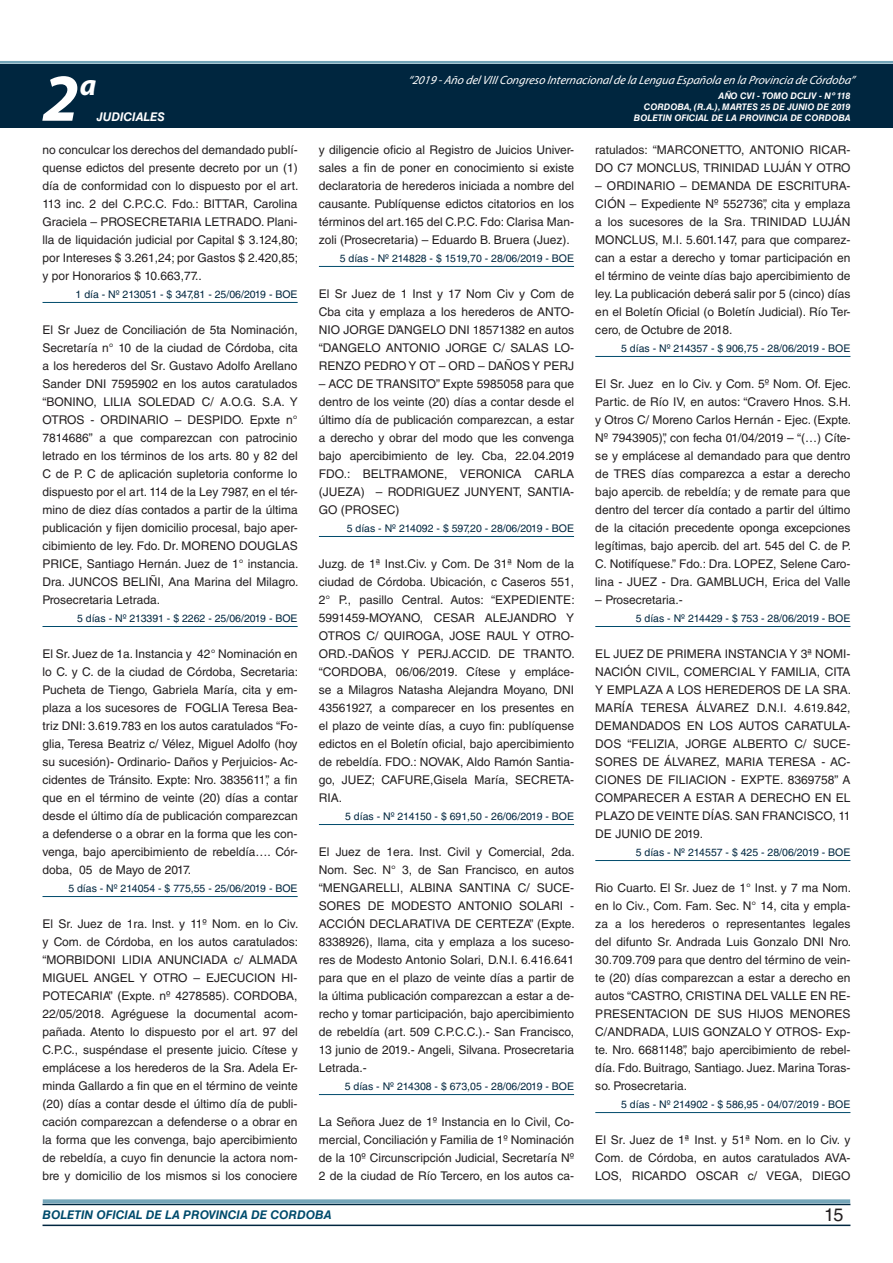
<style>
.page{position:relative;width:893px;height:1263px;background:#fff}
.page>*{position:absolute;margin:0;border:0;box-sizing:border-box;transform-origin:0 0}
.t1{font:italic 700 67.5px "Myriad Pro";color:#fff}
.t2{font:italic 700 30px "Myriad Pro";color:#fff}
.t3{font:18px "Helvetica LT Std";color:#231f20}
.t4{font:12px/18px "Helvetica LT Std";color:#231f20;text-align:justify}
.t5{font:italic 12px "Myriad Pro";color:#fff}
.t6{font:italic 700 12px "Helvetica LT Std";color:#004b6c}
.t7{font:italic 700 12px "Helvetica LT Std";color:#fff}
.t8{font:10.5px "Helvetica LT Std";color:#00263f}
.t9{font:italic 700 9px/10.8px "Helvetica LT Std";color:#fff;text-align:right}
</style>
<div class="page">
<div style="left:0;top:61px;width:893px;height:6px;background:#fff;opacity:.75"></div>
<div style="left:0;top:64px;width:893px;height:64px;background:#00263f"></div>
<hr style="left:43px;top:1224px;width:807px;height:2px;background:#00263f">
<div style="left:42px;top:1198px;width:809px;height:8px;background:#fff;opacity:.75"></div>
<hr style="left:43px;top:302px;width:255px;height:1px;background:#004b6c">
<hr style="left:43px;top:626px;width:255px;height:1px;background:#004b6c">
<hr style="left:43px;top:896px;width:255px;height:1px;background:#004b6c">
<hr style="left:319px;top:266px;width:255px;height:1px;background:#004b6c">
<hr style="left:319px;top:536px;width:255px;height:1px;background:#004b6c">
<hr style="left:319px;top:824px;width:255px;height:1px;background:#004b6c">
<hr style="left:319px;top:1094px;width:255px;height:1px;background:#004b6c">
<hr style="left:595px;top:356px;width:255px;height:1px;background:#004b6c">
<hr style="left:595px;top:626px;width:255px;height:1px;background:#004b6c">
<hr style="left:595px;top:860px;width:255px;height:1px;background:#004b6c">
<hr style="left:595px;top:1112px;width:255px;height:1px;background:#004b6c">
<h2 class="t2" style="left:80px;top:66px;width:18px">a</h2>
<p class="t5" style="left:408px;top:72px;width:448px">“2019 -Año delVIIICongreso Internacionalde la Lengua Esp añola en la Provincia de Córdoba”</p>
<h1 class="t1" style="left:43px;top:54px;width:38px">2</h1>
<p class="t9" style="left:644px;top:91px;width:208px">AÑO CVI - TOMO DCLIV - Nº 118<br>CORDOBA, (R.A.), MARTES 25 DE JUNIO DE 2019</p>
<p class="t7" style="left:97px;top:110px;width:70px">JUDICIALES</p>
<p class="t9" style="left:634px;top:112px;width:218px">BOLETIN OFICIAL DE LA PROVINCIA DE CORDOBA</p>
<p class="t4" style="left:43px;top:141px;width:257px">no conculcar los derechos del demandado publí&shy;quense edictos del presente decreto por un (1) día de conformidad con lo dispuesto por el art.<br>113 inc. 2 del C.P.C.C. Fdo.: BITTAR, Carolina Graciela – PROSECRETARIA LETRADO. Plani&shy;lla de liquidación judicial por Capital $ 3.124,80; por Intereses $ 3.261,24; por Gastos $ 2.420,85; y por Honorarios $ 10.663,77..</p>
<p class="t8" style="left:76px;top:288px;width:224px">1 día - Nº 213051 - $ 347,81 - 25/06/2019 - BOE</p>
<p class="t4" style="left:43px;top:321px;width:257px">El Sr Juez de Conciliación de 5ta Nominación, Secretaría n° 10 de la ciudad de Córdoba, cita a los herederos del Sr. Gustavo Adolfo Arellano Sander DNI 7595902 en los autos caratulados “BONINO, LILIA SOLEDAD C/ A.O.G. S.A. Y OTROS - ORDINARIO – DESPIDO. Epxte n° 7814686” a que comparezcan con patrocinio letrado en los términos de los arts. 80 y 82 del C de P. C de aplicación supletoria conforme lo dispuesto por el art. 114 de la Ley 7987, en el tér&shy;mino de diez días contados a partir de la última publicación y fijen domicilio procesal, bajo aper&shy;cibimiento de ley. Fdo. Dr. MORENO DOUGLAS PRICE, Santiago Hernán. Juez de 1° instancia.<br>Dra. JUNCOS BELIÑI, Ana Marina del Milagro.<br>Prosecretaria Letrada.</p>
<p class="t8" style="left:77px;top:612px;width:222px">5 días - Nº 213391 - $ 2262 - 25/06/2019 - BOE</p>
<p class="t4" style="left:43px;top:645px;width:257px">El Sr. Juez de 1a. Instancia y 42° Nominación en lo C. y C. de la ciudad de Córdoba, Secretaria:<br>Pucheta de Tiengo, Gabriela María, cita y em&shy;plaza a los sucesores de FOGLIA Teresa Bea&shy;triz DNI: 3.619.783 en los autos caratulados “Fo&shy;glia, Teresa Beatriz c/ Vélez, Miguel Adolfo (hoy su sucesión)- Ordinario- Daños y Perjuicios- Ac&shy;cidentes de Tránsito. Expte: Nro. 3835611”, a fin que en el término de veinte (20) días a contar desde el último día de publicación comparezcan a defenderse o a obrar en la forma que les con&shy;venga, bajo apercibimiento de rebeldía…. Cór&shy;doba, 05 de Mayo de 2017.</p>
<p class="t8" style="left:68px;top:882px;width:231px">5 días - Nº 214054 - $ 775,55 - 25/06/2019 - BOE</p>
<p class="t4" style="left:43px;top:915px;width:257px">El Sr. Juez de 1ra. Inst. y 11º Nom. en lo Civ. y Com. de Córdoba, en los autos caratulados: “MORBIDONI LIDIA ANUNCIADA c/ ALMADA MIGUEL ANGEL Y OTRO – EJECUCION HI-POTECARIA” (Expte. nº 4278585). CORDOBA, 22/05/2018. Agréguese la documental acom&shy;pañada. Atento lo dispuesto por el art. 97 del C.P.C., suspéndase el presente juicio. Cítese y emplácese a los herederos de la Sra. Adela Er&shy;minda Gallardo a fin que en el término de veinte (20) días a contar desde el último día de publi&shy;cación comparezcan a defenderse o a obrar en la forma que les convenga, bajo apercibimiento de rebeldía, a cuyo fin denuncie la actora nom&shy;bre y domicilio de los mismos si los conociere</p>
<p class="t4" style="left:319px;top:141px;width:257px">y diligencie oficio al Registro de Juicios Univer&shy;sales a fin de poner en conocimiento si existe declaratoria de herederos iniciada a nombre del causante. Publíquense edictos citatorios en los términos del art.165 del C.P.C. Fdo: Clarisa Man&shy;zoli (Prosecretaria) – Eduardo B. Bruera (Juez).</p>
<p class="t8" style="left:340px;top:252px;width:236px">5 días - Nº 214828 - $ 1519,70 - 28/06/2019 - BOE</p>
<p class="t4" style="left:319px;top:285px;width:257px">El Sr Juez de 1 Inst y 17 Nom Civ y Com de Cba cita y emplaza a los herederos de ANTO-NIO JORGE D’ANGELO DNI 18571382 en autos “DANGELO ANTONIO JORGE C/ SALAS LO-RENZO PEDRO Y OT – ORD – DAÑOS Y PERJ</p>
<p class="t4" style="left:319px;top:375px;width:257px">– ACC DE TRANSITO” Expte 5985058 para que dentro de los veinte (20) días a contar desde el último día de publicación comparezcan, a estar a derecho y obrar del modo que les convenga bajo apercibimiento de ley. Cba, 22.04.2019<br>FDO.: BELTRAMONE, VERONICA CARLA (JUEZA) – RODRIGUEZ JUNYENT, SANTIA-GO (PROSEC)</p>
<p class="t8" style="left:347px;top:522px;width:229px">5 días - Nº 214092 - $ 597,20 - 28/06/2019 - BOE</p>
<p class="t4" style="left:319px;top:555px;width:257px">Juzg. de 1ª Inst.Civ. y Com. De 31ª Nom de la ciudad de Córdoba. Ubicación, c Caseros 551, 2° P., pasillo Central. Autos: “EXPEDIENTE:<br>5991459-MOYANO, CESAR ALEJANDRO Y OTROS C/ QUIROGA, JOSE RAUL Y OTRO-ORD.-DAÑOS Y PERJ.ACCID. DE TRANTO. “CORDOBA, 06/06/2019. Cítese y empláce&shy;se a Milagros Natasha Alejandra Moyano, DNI 43561927, a comparecer en los presentes en el plazo de veinte días, a cuyo fin: publíquense edictos en el Boletín oficial, bajo apercibimiento de rebeldía. FDO.: NOVAK, Aldo Ramón Santia&shy;go, JUEZ; CAFURE,Gisela María, SECRETA-RIA.</p>
<p class="t8" style="left:345px;top:810px;width:230px">5 días - Nº 214150 - $ 691,50 - 26/06/2019 - BOE</p>
<p class="t4" style="left:319px;top:843px;width:257px">El Juez de 1era. Inst. Civil y Comercial, 2da.<br>Nom. Sec. N° 3, de San Francisco, en autos “MENGARELLI, ALBINA SANTINA C/ SUCE-SORES DE MODESTO ANTONIO SOLARI - ACCIÓN DECLARATIVA DE CERTEZA” (Expte.<br>8338926), llama, cita y emplaza a los suceso&shy;res de Modesto Antonio Solari, D.N.I. 6.416.641 para que en el plazo de veinte días a partir de la última publicación comparezcan a estar a de&shy;recho y tomar participación, bajo apercibimiento de rebeldía (art. 509 C.P.C.C.).- San Francisco, 13 junio de 2019.- Angeli, Silvana. Prosecretaria Letrada.-</p>
<p class="t8" style="left:345px;top:1080px;width:231px">5 días - Nº 214308 - $ 673,05 - 28/06/2019 - BOE</p>
<p class="t4" style="left:319px;top:1113px;width:257px">La Señora Juez de 1º Instancia en lo Civil, Co&shy;mercial, Conciliación y Familia de 1º Nominación de la 10º Circunscripción Judicial, Secretaría Nº 2 de la ciudad de Río Tercero, en los autos ca-</p>
<p class="t4" style="left:595px;top:141px;width:257px">ratulados: “MARCONETTO, ANTONIO RICAR-<br>DO C7 MONCLUS, TRINIDAD LUJÁN Y OTRO</p>
<p class="t4" style="left:595px;top:177px;width:257px">– ORDINARIO – DEMANDA DE ESCRITURA-CIÓN – Expediente Nº 552736”, cita y emplaza a los sucesores de la Sra. TRINIDAD LUJÁN MONCLUS, M.I. 5.601.147, para que comparez&shy;can a estar a derecho y tomar participación en el término de veinte días bajo apercibimiento de ley. La publicación deberá salir por 5 (cinco) días en el Boletín Oficial (o Boletín Judicial). Río Ter&shy;cero, de Octubre de 2018.</p>
<p class="t8" style="left:621px;top:342px;width:231px">5 días - Nº 214357 - $ 906,75 - 28/06/2019 - BOE</p>
<p class="t4" style="left:595px;top:375px;width:257px">El Sr. Juez en lo Civ. y Com. 5º Nom. Of. Ejec.<br>Partic. de Río IV, en autos: “Cravero Hnos. S.H. y Otros C/ Moreno Carlos Hernán - Ejec. (Expte.<br>Nº 7943905)”, con fecha 01/04/2019 – “(…) Cíte&shy;se y emplácese al demandado para que dentro de TRES días comparezca a estar a derecho bajo apercib. de rebeldía; y de remate para que dentro del tercer día contado a partir del último de la citación precedente oponga excepciones legítimas, bajo apercib. del art. 545 del C. de P.<br>C. Notifíquese.” Fdo.: Dra. LOPEZ, Selene Caro&shy;lina - JUEZ - Dra. GAMBLUCH, Erica del Valle</p>
<p class="t4" style="left:595px;top:591px;width:89px">– Prosecretaria.-</p>
<p class="t8" style="left:636px;top:612px;width:216px">5 días - Nº 214429 - $ 753 - 28/06/2019 - BOE</p>
<p class="t4" style="left:595px;top:645px;width:257px">EL JUEZ DE PRIMERA INSTANCIA Y 3ª NOMI-NACIÓN CIVIL, COMERCIAL Y FAMILIA, CITA Y EMPLAZA A LOS HEREDEROS DE LA SRA.<br>MARÍA TERESA ÁLVAREZ D.N.I. 4.619.842, DEMANDADOS EN LOS AUTOS CARATULA-DOS “FELIZIA, JORGE ALBERTO C/ SUCE-SORES DE ÁLVAREZ, MARIA TERESA - AC-CIONES DE FILIACION - EXPTE. 8369758” A COMPARECER A ESTAR A DERECHO EN EL PLAZO DE VEINTE DÍAS. SAN FRANCISCO, 11<br>DE JUNIO DE 2019.</p>
<p class="t8" style="left:636px;top:846px;width:216px">5 días - Nº 214557 - $ 425 - 28/06/2019 - BOE</p>
<p class="t4" style="left:595px;top:879px;width:257px">Rio Cuarto. El Sr. Juez de 1° Inst. y 7 ma Nom. en lo Civ., Com. Fam. Sec. N° 14, cita y empla&shy;za a los herederos o representantes legales del difunto Sr. Andrada Luis Gonzalo DNI Nro.<br>30.709.709 para que dentro del término de vein&shy;te (20) días comparezcan a estar a derecho en autos “CASTRO, CRISTINA DEL VALLE EN RE-PRESENTACION DE SUS HIJOS MENORES C/ANDRADA, LUIS GONZALO Y OTROS- Exp&shy;te. Nro. 6681148”, bajo apercibimiento de rebel&shy;día. Fdo. Buitrago, Santiago. Juez. Marina Toras&shy;so. Prosecretaria.</p>
<p class="t8" style="left:621px;top:1098px;width:231px">5 días - Nº 214902 - $ 586,95 - 04/07/2019 - BOE</p>
<p class="t4" style="left:595px;top:1131px;width:257px">El Sr. Juez de 1ª Inst. y 51ª Nom. en lo Civ. y Com. de Córdoba, en autos caratulados AVA-LOS, RICARDO OSCAR c/ VEGA, DIEGO</p>
<p class="t6" style="left:43px;top:1208px;width:290px">BOLETIN OFICIAL DE LA PROVINCIA DE CORDOBA</p>
<h3 class="t3" style="left:824px;top:1204px;width:21px">15</h3>
</div>
